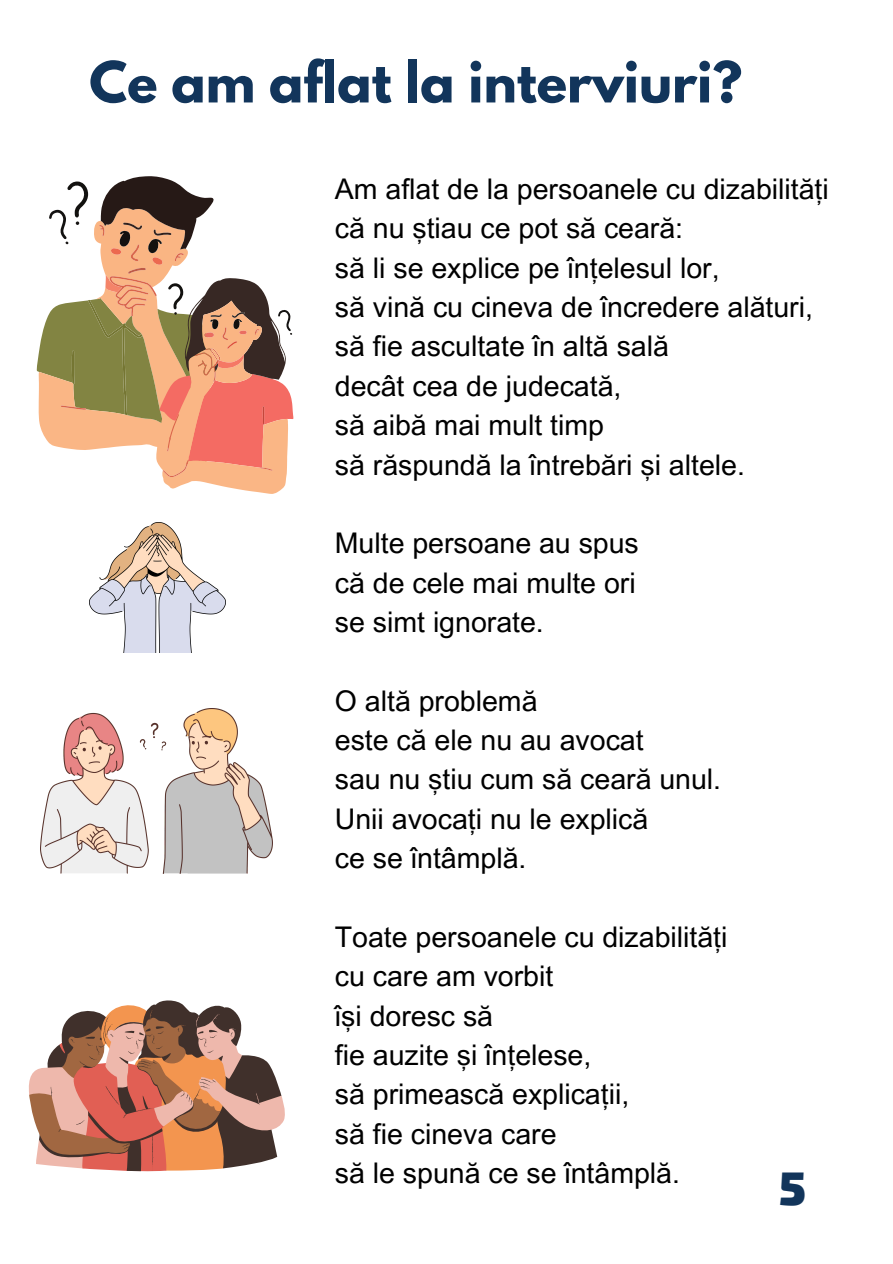
<style>
.page{position:relative;width:893px;height:1264px;background:#fff}
.page>*{position:absolute;margin:0;border:0;box-sizing:border-box;transform-origin:0 0}
.t1{font:700 50.25px "League Spartan";color:#12355b}
.t2{font:900 47.25px "Exo 2";color:#12355b}
.t3{font:28.5px "Arial MT Pro";color:#000}
</style>
<div class="page">
<svg style="left:37px;top:176px;width:256px;height:318px"></svg>
<img style="left:89px;top:522px;width:136px;height:130px">
<img style="left:41px;top:708px;width:231px;height:165px">
<svg style="left:28px;top:1000px;width:257px;height:172px"></svg>
<p class="t1" style="left:89px;top:57px;width:654px">Ce am aflat la interviuri?</p>
<p class="t3" style="left:335px;top:178px;width:495px">Am aflat de la persoanele cu dizabilități</p>
<p class="t3" style="left:335px;top:218px;width:350px">că nu știau ce pot să ceară:</p>
<p class="t3" style="left:335px;top:257px;width:386px">să li se explice pe înțelesul lor,</p>
<p class="t3" style="left:335px;top:296px;width:479px">să vină cu cineva de încredere alături,</p>
<p class="t3" style="left:335px;top:336px;width:335px">să fie ascultate în altă sală</p>
<p class="t3" style="left:335px;top:375px;width:288px">decât cea de judecată,</p>
<p class="t3" style="left:335px;top:414px;width:270px">să aibă mai mult timp</p>
<p class="t3" style="left:335px;top:454px;width:411px">să răspundă la întrebări și altele.</p>
<p class="t3" style="left:335px;top:532px;width:305px">Multe persoane au spus</p>
<p class="t3" style="left:335px;top:572px;width:302px">că de cele mai multe ori</p>
<p class="t3" style="left:335px;top:611px;width:210px">se simt ignorate.</p>
<p class="t3" style="left:335px;top:690px;width:204px">O altă problemă</p>
<p class="t3" style="left:335px;top:729px;width:310px">este că ele nu au avocat</p>
<p class="t3" style="left:335px;top:768px;width:388px">sau nu știu cum să ceară unul.</p>
<p class="t3" style="left:335px;top:808px;width:315px">Unii avocați nu le explică</p>
<p class="t3" style="left:335px;top:847px;width:193px">ce se întâmplă.</p>
<p class="t3" style="left:335px;top:926px;width:394px">Toate persoanele cu dizabilități</p>
<p class="t3" style="left:335px;top:965px;width:220px">cu care am vorbit</p>
<p class="t3" style="left:335px;top:1004px;width:160px">își doresc să</p>
<p class="t3" style="left:335px;top:1044px;width:258px">fie auzite și înțelese,</p>
<p class="t3" style="left:335px;top:1083px;width:296px">să primească explicații,</p>
<p class="t3" style="left:335px;top:1122px;width:223px">să fie cineva care</p>
<p class="t3" style="left:335px;top:1162px;width:346px">să le spună ce se întâmplă.</p>
<p class="t2" style="left:779px;top:1156px;width:28px">5</p>
</div>
